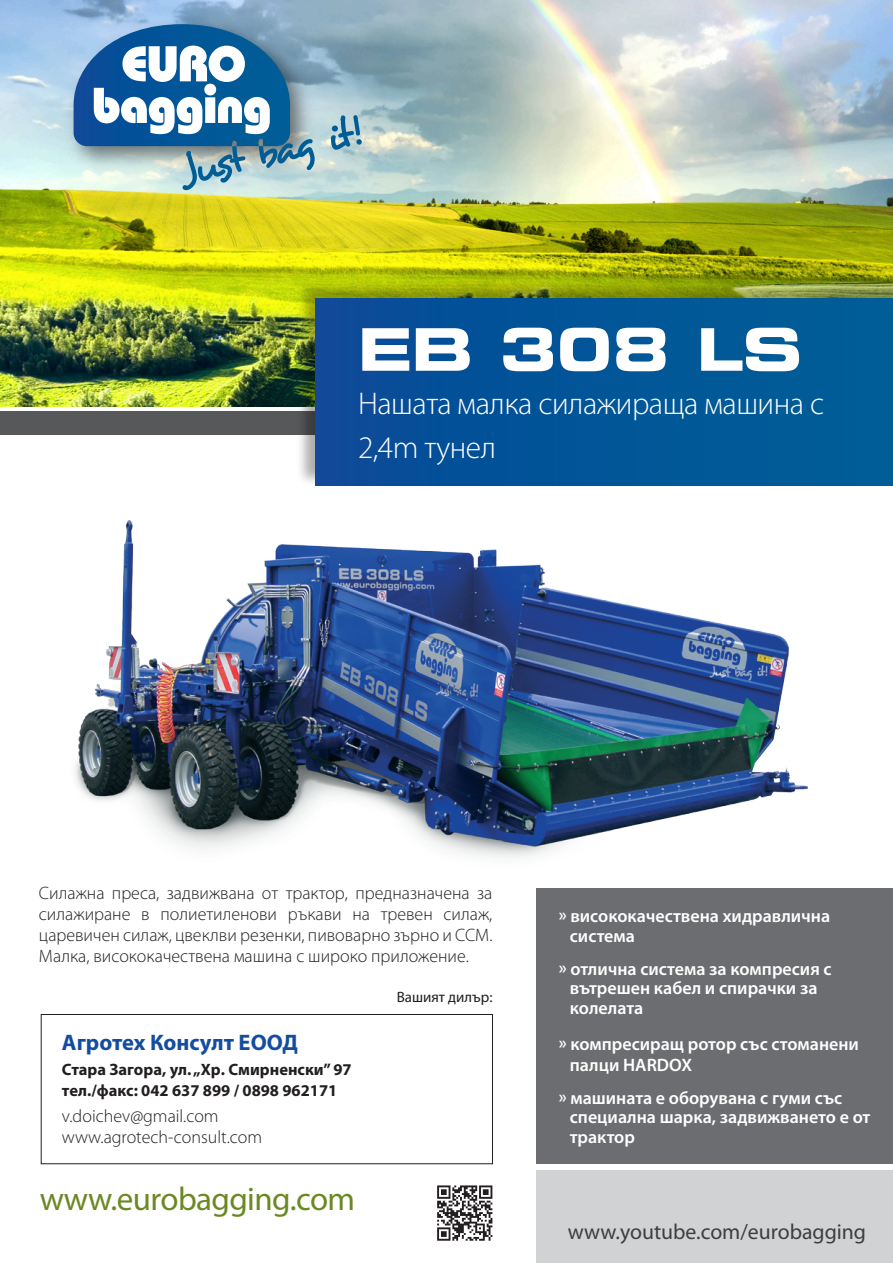
<style>
.page{position:relative;width:893px;height:1263px;background:#fff}
.page>*{position:absolute;margin:0;border:0;box-sizing:border-box;transform-origin:0 0}
.t1{font:58.5px "Square 721 AT Bold Extended";letter-spacing:-.015em;color:#fff}
.t2{font:33px "Myriad Pro";letter-spacing:-.015em;color:#6a8922}
.t3{font:300 31.5px/43.5px "Myriad Pro";letter-spacing:-.015em;color:#fff}
.t4{font:700 22.5px "Myriad Pro";letter-spacing:-.005em;color:#144da0}
.t5{font:21.75px "Myriad Pro";color:#3e3e3f}
.t6{font:300 18px/21px "Myriad Pro";color:#231f20;text-align:justify}
.t7{font:600 18px/19.5px "Myriad Pro";color:#fff}
.t8{font:700 16.5px/21px "Myriad Pro";color:#231f20}
.t9{font:15px "Myriad Pro";color:#231f20}
</style>
<div class="page">
<img style="left:0;top:406px;width:808px;height:452px">
<img style="left:0;top:0;width:893px;height:406px">
<div style="left:0;top:411px;width:365px;height:24px;background:#57585a"></div>
<img style="left:292px;top:275px;width:601px;height:215px">
<div style="left:316px;top:298px;width:577px;height:188px;background:linear-gradient(to right,#094a99,#005f96)"></div>
<div style="left:536px;top:888px;width:357px;height:276px;background:#6c6d70"></div>
<div style="left:536px;top:1170px;width:357px;height:93px;background:#d1d2d4"></div>
<img style="left:60px;top:10px;width:261px;height:167px">
<svg style="left:74px;top:24px;width:241px;height:166px"></svg>
<svg style="left:331px;top:115px;width:31px;height:35px"></svg>
<div style="left:41px;top:1014px;width:452px;height:150px;background:#fff;border:1px solid #231f20"></div>
<svg style="left:437px;top:1185px;width:55px;height:56px"></svg>
<h1 class="t1" style="left:358px;top:315px;width:446px">EB 308 LS</h1>
<h3 class="t3" style="left:358px;top:382px;width:467px">Нашата малка силажираща машина с<br>2,4m тунел</h3>
<p class="t6" style="left:39px;top:883px;width:455px">Силажна преса, задвижвана от трактор, предназначена за силажиране в полиетиленови ръкави на тревен силаж, царевичен силаж, цвеклви резенки, пивоварно зърно и ССМ.<br>Малка, висококачествена машина с широко приложение.</p>
<p class="t4" style="left:62px;top:1027px;width:237px">Агротех Консулт ЕООД</p>
<p class="t8" style="left:62px;top:1059px;width:291px">Стара Загора, ул. „Хр. Смирненски” 97 тел./факс: 042 637 899 / 0898 962171</p>
<p class="t6" style="left:62px;top:1105px;width:202px">v.doichev@gmail.com www.agrotech-consult.com</p>
<h2 class="t2" style="left:40px;top:1178px;width:317px">www.eurobagging.com</h2>
<p class="t9" style="left:397px;top:987px;width:97px">Вашият дилър:</p>
<p class="t7" style="left:570px;top:906px;width:262px;text-indent:-11px">» висококачествена хидравлична система</p>
<p class="t7" style="left:570px;top:958px;width:263px;text-indent:-11px">» отлична система за компресия с вътрешен кабел и спирачки за колелата</p>
<p class="t7" style="left:570px;top:1033px;width:291px;line-height:21px;text-indent:-11px">» компресиращ ротор със стоманени палци HARDOX</p>
<p class="t7" style="left:570px;top:1087px;width:302px;text-indent:-11px">» машината е оборувана с гуми със специална шарка, задвижването е от трактор</p>
<p class="t5" style="left:568px;top:1218px;width:300px">www.youtube.com/eurobagging</p>
</div>
